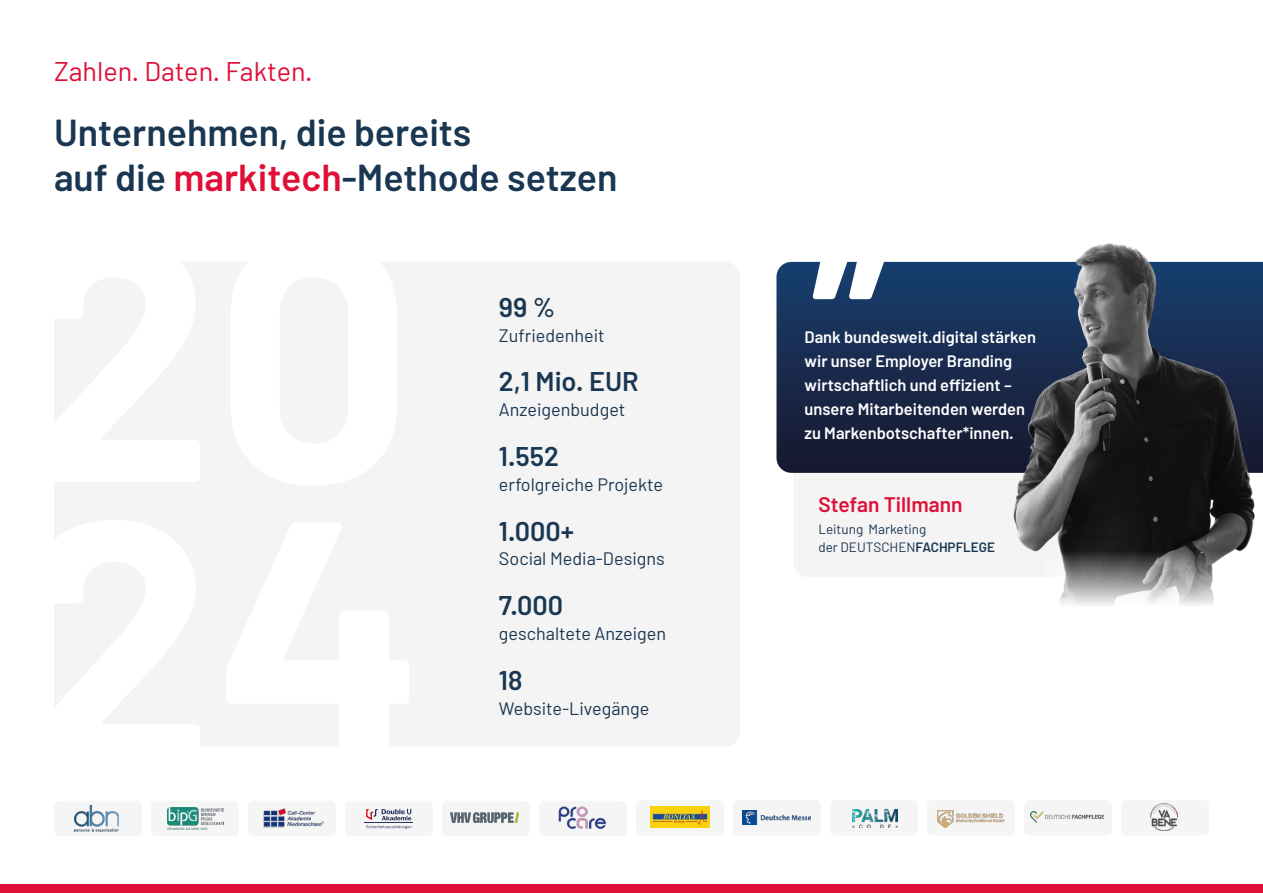
<style>
.page{position:relative;width:1263px;height:893px;background:#fff}
.page>*{position:absolute;margin:0;border:0;box-sizing:border-box;transform-origin:0 0}
.t1{font:700 207.3px "Barlow";color:#fff}
.t2{font:600 37.5px/45px "Barlow";color:#193752}
.t3{font:600 27px "Barlow";color:#193752}
.t4{font:27px "Barlow";color:#e00f37}
.t5{font:600 21px "Barlow";color:#e00f37}
.t6{font:18px "Barlow";color:#193752}
.t7{font:600 16.5px/24px "Barlow";color:#fff}
.t8{font:13.5px/18px "Barlow";color:#193752}
.s1{color:#e00f37}
.s2{font-weight:600}
</style>
<div class="page">
<div style="left:0;top:884px;width:1263px;height:9px;background:#e00f37"></div>
<div style="left:54px;top:262px;width:686px;height:485px;background:#f5f4f4;border-radius:15px"></div>
<div style="left:793px;top:429px;width:277px;height:148px;background:#f5f4f4;border-radius:15px"></div>
<svg style="left:74px;top:805px;width:45px;height:27px"></svg>
<svg style="left:167px;top:807px;width:41px;height:23px"></svg>
<svg style="left:450px;top:812px;width:69px;height:7px"></svg>
<img style="left:75px;top:806px;width:43px;height:25px">
<img style="left:168px;top:808px;width:56px;height:21px">
<img style="left:263px;top:808px;width:61px;height:20px">
<svg style="left:364px;top:808px;width:49px;height:22px"></svg>
<img style="left:451px;top:813px;width:68px;height:10px">
<img style="left:558px;top:806px;width:49px;height:24px">
<svg style="left:650px;top:806px;width:60px;height:22px"></svg>
<svg style="left:852px;top:809px;width:46px;height:19px"></svg>
<svg style="left:937px;top:810px;width:68px;height:13px"></svg>
<svg style="left:1150px;top:803px;width:28px;height:28px"></svg>
<img style="left:853px;top:809px;width:44px;height:18px">
<img style="left:938px;top:810px;width:66px;height:18px">
<img style="left:1030px;top:811px;width:73px;height:12px">
<img style="left:1151px;top:804px;width:26px;height:26px">
<img style="left:742px;top:810px;width:68px;height:15px">
<img style="left:651px;top:806px;width:58px;height:22px">
<svg style="left:776px;top:262px;width:487px;height:211px;background:#192c4f"></svg>
<img style="left:1012px;top:243px;width:244px;height:309px">
<svg style="left:1045px;top:550px;width:211px;height:55px"></svg>
<h3 class="t4" style="left:54px;top:55px;width:260px">Zahlen. Daten. Fakten.</h3>
<h2 class="t2" style="left:54px;top:109px;width:565px">Unternehmen, die bereits<br>auf die <span class="s1">markitech</span>-Methode setzen</h2>
<h3 class="t3" style="left:499px;top:290px;width:58px">99 %</h3>
<p class="t6" style="left:499px;top:324px;width:107px">Zufriedenheit</p>
<h3 class="t3" style="left:499px;top:365px;width:141px">2,1 Mio. EUR</h3>
<p class="t6" style="left:499px;top:399px;width:128px">Anzeigenbudget</p>
<h3 class="t3" style="left:499px;top:439px;width:61px">1.552</h3>
<p class="t6" style="left:499px;top:473px;width:166px">erfolgreiche Projekte</p>
<h3 class="t3" style="left:499px;top:514px;width:76px">1.000+</h3>
<p class="t6" style="left:499px;top:548px;width:167px">Social Media-Designs</p>
<h3 class="t3" style="left:499px;top:589px;width:66px">7.000</h3>
<p class="t6" style="left:499px;top:622px;width:169px">geschaltete Anzeigen</p>
<h3 class="t3" style="left:499px;top:663px;width:25px">18</h3>
<p class="t6" style="left:499px;top:697px;width:152px">Website-Livegänge</p>
<h1 class="t1" style="left:812px;top:76px;width:81px">„</h1>
<p class="t7" style="left:804px;top:325px;width:233px">Dank bundesweit.digital stärken wir unser Employer Branding wirtschaftlich und effizient – unsere Mitarbeitenden werden zu Markenbotschafter*innen.</p>
<p class="t5" style="left:818px;top:492px;width:146px">Stefan Tillmann</p>
<p class="t8" style="left:818px;top:520px;width:178px">Leitung Marketing<br>der DEUTSCHEN<span class="s2">FACHPFLEGE</span></p>
</div>
